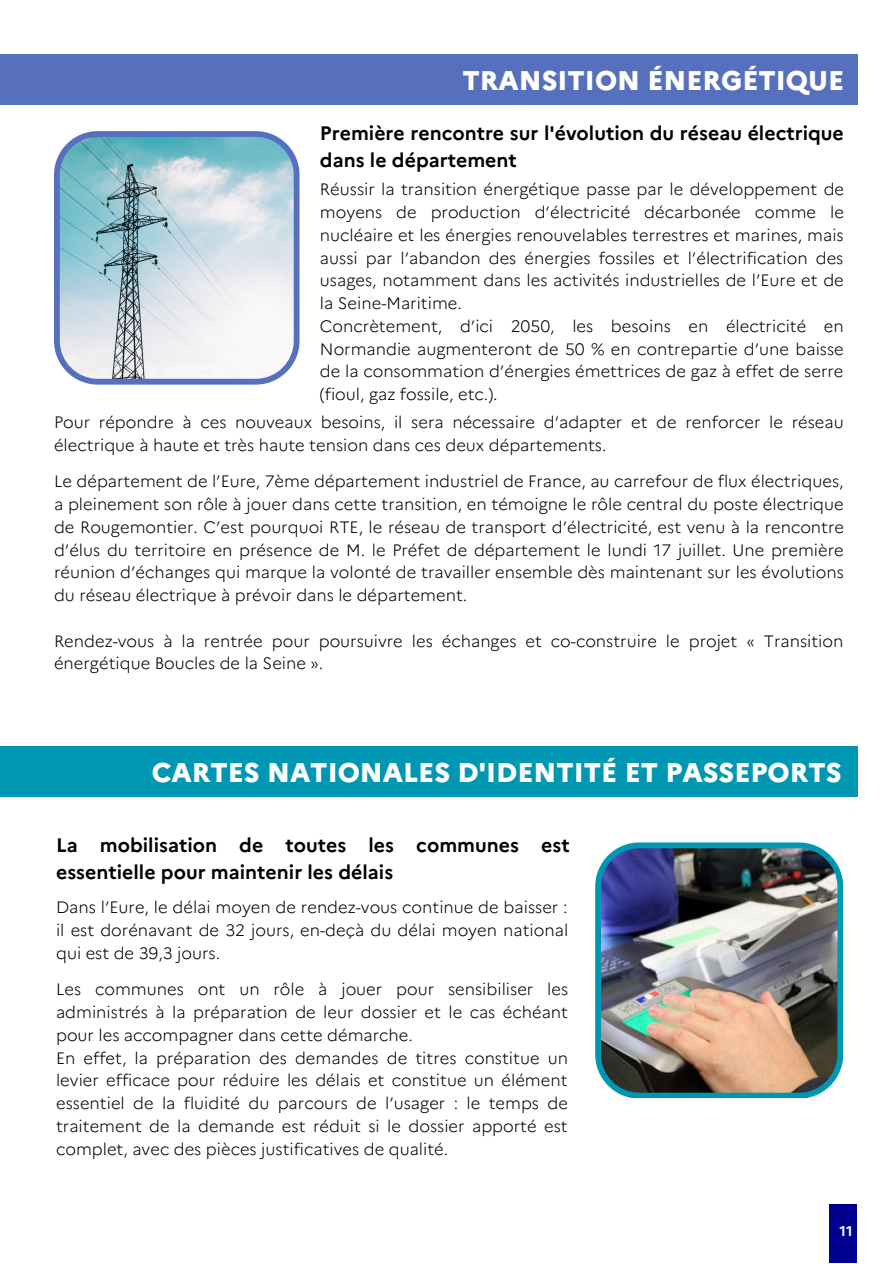
<style>
.page{position:relative;width:893px;height:1264px;background:#fff}
.page>*{position:absolute;margin:0;border:0;box-sizing:border-box;transform-origin:0 0}
.t1{font:800 27px "Marianne";color:#fefefe}
.t2{font:700 19.5px/27px "Marianne";color:#000}
.t3{font:300 16.5px/22.8px "Marianne";color:#000;text-align:justify}
.t4{font:700 14.1px "Marianne";color:#fff}
</style>
<div class="page">
<div style="left:0;top:54px;width:857px;height:50px;background:#5770be"></div>
<svg style="left:54px;top:131px;width:245px;height:253px"></svg>
<div style="left:829px;top:1204px;width:27px;height:58px;background:#010190"></div>
<div style="left:0;top:746px;width:857px;height:51px;background:#0097b2"></div>
<img style="left:595px;top:842px;width:248px;height:256px">
<p class="t1" style="left:462px;top:59px;width:383px">TRANSITION ÉNERGÉTIQUE</p>
<p class="t2" style="left:320px;top:118px;width:525px">Première rencontre sur l'évolution du réseau électrique dans le département</p>
<p class="t3" style="left:320px;top:177px;width:525px">Réussir la transition énergétique passe par le développement de moyens de production d’électricité décarbonée comme le nucléaire et les énergies renouvelables terrestres et marines, mais aussi par l’abandon des énergies fossiles et l’électrification des usages, notamment dans les activités industrielles de l’Eure et de la Seine-Maritime.</p>
<p class="t3" style="left:320px;top:313px;width:525px">Concrètement, d’ici 2050, les besoins en électricité en Normandie augmenteront de 50 % en contrepartie d’une baisse de la consommation d’énergies émettrices de gaz à effet de serre (fioul, gaz fossile, etc.).</p>
<p class="t3" style="left:54px;top:409px;width:791px">Pour répondre à ces nouveaux besoins, il sera nécessaire d’adapter et de renforcer le réseau électrique à haute et très haute tension dans ces deux départements.</p>
<p class="t3" style="left:54px;top:469px;width:791px">Le département de l’Eure, 7ème département industriel de France, au carrefour de flux électriques, a pleinement son rôle à jouer dans cette transition, en témoigne le rôle central du poste électrique de Rougemontier. C’est pourquoi RTE, le réseau de transport d’électricité, est venu à la rencontre d’élus du territoire en présence de M. le Préfet de département le lundi 17 juillet. Une première réunion d’échanges qui marque la volonté de travailler ensemble dès maintenant sur les évolutions du réseau électrique à prévoir dans le département.</p>
<p class="t3" style="left:54px;top:628px;width:790px">Rendez-vous à la rentrée pour poursuivre les échanges et co-construire le projet « Transition énergétique Boucles de la Seine ».</p>
<p class="t1" style="left:152px;top:751px;width:691px">CARTES NATIONALES D'IDENTITÉ ET PASSEPORTS</p>
<p class="t2" style="left:56px;top:830px;width:515px">La mobilisation de toutes les communes est essentielle pour maintenir les délais</p>
<p class="t3" style="left:56px;top:894px;width:513px">Dans l’Eure, le délai moyen de rendez-vous continue de baisser : il est dorénavant de 32 jours, en-deçà du délai moyen national qui est de 39,3 jours.</p>
<p class="t3" style="left:56px;top:976px;width:513px">Les communes ont un rôle à jouer pour sensibiliser les administrés à la préparation de leur dossier et le cas échéant pour les accompagner dans cette démarche.</p>
<p class="t3" style="left:56px;top:1045px;width:513px">En effet, la préparation des demandes de titres constitue un levier efficace pour réduire les délais et constitue un élément essentiel de la fluidité du parcours de l’usager : le temps de traitement de la demande est réduit si le dossier apporté est complet, avec des pièces justificatives de qualité.</p>
<p class="t4" style="left:839px;top:1219px;width:15px">11</p>
</div>
